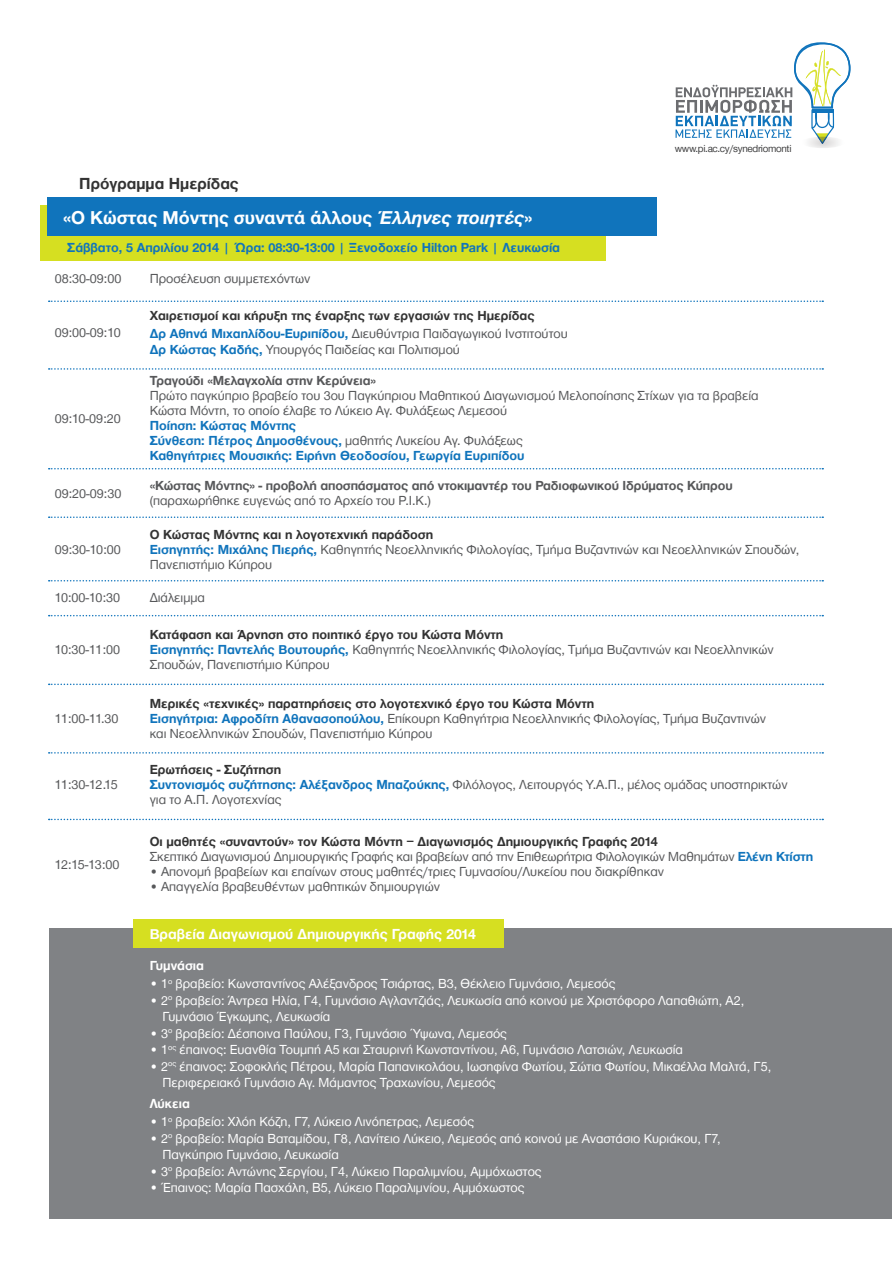
<style>
.page{position:relative;width:893px;height:1263px;background:#fff}
.page>*{position:absolute;margin:0;border:0;box-sizing:border-box;transform-origin:0 0}
.t1{font:700 18px "Helvetica Neue LTW1 G";color:#fff}
.t2{font:700 16.5px "Helvetica Neue Greek";color:#333}
.t3{font:700 15px "Helvetica Neue Greek";color:#fff}
.t4{font:13.5px/15px "Helvetica Neue Greek";color:#57585a}
.t5{font:13.5px/16.5px "Helvetica Neue Greek";color:#fff}
.t6{font:700 13.5px "Helvetica Neue Greek";color:#333}
.t7{font:700 13.5px "Helvetica Neue Greek";color:#1074bc}
.t8{font:700 13.5px "Helvetica Neue Greek";letter-spacing:-.01em;color:#57585a}
.t9{font:700 13.5px "Helvetica Neue Greek";color:#fff}
.t10{font:10.5px "Helvetica Neue Greek";letter-spacing:-.03em;color:#3e3e3f}
.s1{font-style:italic}
.s2{font-weight:700;color:#1074bc}
.s3{font-weight:400;color:#57585a}
</style>
<div class="page">
<div style="left:49px;top:928px;width:843px;height:290px;background:#808285"></div>
<svg style="left:809px;top:144px;width:29px;height:4px"></svg>
<svg style="left:675px;top:42px;width:175px;height:102px"></svg>
<svg style="left:49px;top:300px;width:774px;height:2px"></svg>
<svg style="left:49px;top:368px;width:774px;height:2px"></svg>
<svg style="left:49px;top:468px;width:774px;height:1px"></svg>
<svg style="left:49px;top:516px;width:774px;height:2px"></svg>
<svg style="left:49px;top:580px;width:774px;height:1px"></svg>
<svg style="left:49px;top:615px;width:774px;height:1px"></svg>
<svg style="left:49px;top:684px;width:774px;height:1px"></svg>
<svg style="left:49px;top:752px;width:774px;height:2px"></svg>
<svg style="left:49px;top:819px;width:774px;height:1px"></svg>
<div style="left:41px;top:205px;width:565px;height:55px;background:#d6df21"></div>
<div style="left:47px;top:198px;width:609px;height:38px;background:#1074bc"></div>
<div style="left:133px;top:919px;width:370px;height:29px;background:#d6df21"></div>
<p class="t2" style="left:79px;top:175px;width:161px">Πρόγραμμα Ημερίδας</p>
<p class="t1" style="left:63px;top:206px;width:471px">«Ο Κώστας Μόντης συναντά άλλους <span class="s1">Έλληνες ποιητές</span>»</p>
<p class="t7" style="left:67px;top:240px;width:494px">Σάββατο, 5 Απριλίου 2014 | Ώρα: 08:30-13:00 | Ξενοδοχείο Hilton Park | Λευκωσία</p>
<p class="t4" style="left:55px;top:271px;width:68px">08:30-09:00</p>
<p class="t4" style="left:150px;top:271px;width:162px">Προσέλευση συμμετεχόντων</p>
<p class="t4" style="left:55px;top:325px;width:68px">09:00-09:10</p>
<p class="t6" style="left:150px;top:309px;width:386px">Χαιρετισμοί και κήρυξη της έναρξης των εργασιών της Ημερίδας</p>
<p class="t4" style="left:150px;top:326px;width:419px"><span class="s2">Δρ Αθηνά Μιχαηλίδου-Ευριπίδου,</span> Διευθύντρια Παιδαγωγικού Ινστιτούτου</p>
<p class="t4" style="left:150px;top:341px;width:312px"><span class="s2">Δρ Κώστας Καδής,</span> Υπουργός Παιδείας και Πολιτισμού</p>
<p class="t10" style="left:675px;top:142px;width:118px">www.pi.ac.cy/synedriomonti</p>
<p class="t4" style="left:55px;top:411px;width:68px">09:10-09:20</p>
<p class="t4" style="left:55px;top:486px;width:68px">09:20-09:30</p>
<p class="t4" style="left:55px;top:542px;width:68px">09:30-10:00</p>
<p class="t8" style="left:150px;top:373px;width:228px">Τραγούδι «Μελαγχολία στην Κερύνεια»</p>
<p class="t4" style="left:150px;top:388px;width:610px">Πρώτο παγκύπριο βραβείο του 3ου Παγκύπριου Μαθητικού Διαγωνισμού Μελοποίησης Στίχων για τα βραβεία</p>
<p class="t4" style="left:150px;top:403px;width:359px">Κώστα Μόντη, το οποίο έλαβε το Λύκειο Αγ. Φυλάξεως Λεμεσού</p>
<p class="t7" style="left:150px;top:418px;width:148px">Ποίηση: Κώστας Μόντης</p>
<p class="t7" style="left:150px;top:433px;width:374px">Σύνθεση: Πέτρος Δημοσθένους, <span class="s3">μαθητής Λυκείου Αγ. Φυλάξεως</span></p>
<p class="t7" style="left:150px;top:448px;width:376px">Καθηγήτριες Μουσικής: Ειρήνη Θεοδοσίου, Γεωργία Ευριπίδου</p>
<p class="t8" style="left:150px;top:479px;width:585px">«Κώστας Μόντης» - προβολή αποσπάσματος από ντοκιμαντέρ του Ραδιοφωνικού Ιδρύματος Κύπρου</p>
<p class="t4" style="left:150px;top:493px;width:283px">(παραχωρήθηκε ευγενώς από το Αρχείο του Ρ.Ι.Κ.)</p>
<p class="t6" style="left:150px;top:528px;width:285px">Ο Κώστας Μόντης και η λογοτεχνική παράδοση</p>
<p class="t4" style="left:150px;top:542px;width:651px"><span class="s2">Εισηγητής: Μιχάλης Πιερής,</span> Καθηγητής Νεοελληνικής Φιλολογίας, Τμήμα Βυζαντινών και Νεοελληνικών Σπουδών,<br>Πανεπιστήμιο Κύπρου</p>
<p class="t4" style="left:55px;top:590px;width:67px">10:00-10:30</p>
<p class="t4" style="left:150px;top:590px;width:57px">Διάλειμμα</p>
<p class="t4" style="left:55px;top:642px;width:67px">10:30-11:00</p>
<p class="t4" style="left:55px;top:711px;width:65px">11:00-11.30</p>
<p class="t4" style="left:55px;top:777px;width:65px">11:30-12.15</p>
<p class="t4" style="left:55px;top:856px;width:66px">12:15-13:00</p>
<p class="t6" style="left:150px;top:627px;width:355px">Κατάφαση και Άρνηση στο ποιητικό έργο του Κώστα Μόντη</p>
<p class="t4" style="left:150px;top:642px;width:626px"><span class="s2">Εισηγητής: Παντελής Βουτουρής,</span> Καθηγητής Νεοελληνικής Φιλολογίας, Τμήμα Βυζαντινών και Νεοελληνικών<br>Σπουδών, Πανεπιστήμιο Κύπρου</p>
<p class="t6" style="left:150px;top:696px;width:446px">Μερικές «τεχνικές» παρατηρήσεις στο λογοτεχνικό έργο του Κώστα Μόντη</p>
<p class="t4" style="left:150px;top:711px;width:618px"><span class="s2">Εισηγήτρια: Αφροδίτη Αθανασοπούλου,</span> Επίκουρη Καθηγήτρια Νεοελληνικής Φιλολογίας, Τμήμα Βυζαντινών</p>
<p class="t4" style="left:150px;top:726px;width:284px">και Νεοελληνικών Σπουδών, Πανεπιστήμιο Κύπρου</p>
<p class="t6" style="left:150px;top:763px;width:133px">Ερωτήσεις - Συζήτηση</p>
<p class="t4" style="left:150px;top:777px;width:639px"><span class="s2">Συντονισμός συζήτησης: Αλέξανδρος Μπαζούκης,</span> Φιλόλογος, Λειτουργός Υ.Α.Π., μέλος ομάδας υποστηρικτών</p>
<p class="t4" style="left:150px;top:792px;width:133px">για το Α.Π. Λογοτεχνίας</p>
<p class="t6" style="left:150px;top:834px;width:509px">Οι μαθητές «συναντούν» τον Κώστα Μόντη – Διαγωνισμός Δημιουργικής Γραφής 2014</p>
<p class="t4" style="left:150px;top:849px;width:665px">Σκεπτικό Διαγωνισμού Δημιουργικής Γραφής και βραβείων από την Επιθεωρήτρια Φιλολογικών Μαθημάτων <span class="s2">Ελένη Κτίστη</span></p>
<p class="t4" style="left:150px;top:864px;width:516px">• Απονομή βραβείων και επαίνων στους μαθητές/τριες Γυμνασίου/Λυκείου που διακρίθηκαν</p>
<p class="t4" style="left:150px;top:879px;width:292px">• Απαγγελία βραβευθέντων μαθητικών δημιουργιών</p>
<p class="t3" style="left:150px;top:926px;width:328px">Βραβεία Διαγωνισμού Δημιουργικής Γραφής 2014</p>
<p class="t9" style="left:150px;top:959px;width:56px">Γυμνάσια</p>
<p class="t5" style="left:150px;top:976px;width:467px">• 1<sup>ο</sup> βραβείο: Κωνσταντίνος Αλέξανδρος Τσιάρτας, Β3, Θέκλειο Γυμνάσιο, Λεμεσός</p>
<p class="t5" style="left:162px;top:992px;width:583px;text-indent:-13px">• 2<sup>ο</sup> βραβείο: Άντρεα Ηλία, Γ4, Γυμνάσιο Αγλαντζιάς, Λευκωσία από κοινού με Χριστόφορο Λαπαθιώτη, Α2,<br>Γυμνάσιο Έγκωμης, Λευκωσία</p>
<p class="t5" style="left:150px;top:1025px;width:359px">• 3<sup>ο</sup> βραβείο: Δέσποινα Παύλου, Γ3, Γυμνάσιο Ύψωνα, Λεμεσός</p>
<p class="t5" style="left:150px;top:1042px;width:535px">• 1<sup>ος</sup> έπαινος: Ευανθία Τουμπή Α5 και Σταυρινή Κωνσταντίνου, Α6, Γυμνάσιο Λατσιών, Λευκωσία</p>
<p class="t5" style="left:162px;top:1058px;width:610px;text-indent:-13px">• 2<sup>ος</sup> έπαινος: Σοφοκλής Πέτρου, Μαρία Παπανικολάου, Ιωσηφίνα Φωτίου, Σώτια Φωτίου, Μικαέλλα Μαλτά, Γ5,<br>Περιφερειακό Γυμνάσιο Αγ. Μάμαντος Τραχωνίου, Λεμεσός</p>
<p class="t9" style="left:150px;top:1097px;width:42px">Λύκεια</p>
<p class="t5" style="left:150px;top:1114px;width:326px">• 1<sup>ο</sup> βραβείο: Χλόη Κόζη, Γ7, Λύκειο Λινόπετρας, Λεμεσός</p>
<p class="t5" style="left:162px;top:1130px;width:560px;text-indent:-13px">• 2<sup>ο</sup> βραβείο: Μαρία Βαταμίδου, Γ8, Λανίτειο Λύκειο, Λεμεσός από κοινού με Αναστάσιο Κυριάκου, Γ7,<br>Παγκύπριο Γυμνάσιο, Λευκωσία</p>
<p class="t5" style="left:150px;top:1163px;width:393px">• 3<sup>ο</sup> βραβείο: Αντώνης Σεργίου, Γ4, Λύκειο Παραλιμνίου, Αμμόχωστος</p>
<p class="t5" style="left:150px;top:1180px;width:376px">• Έπαινος: Μαρία Πασχάλη, Β5, Λύκειο Παραλιμνίου, Αμμόχωστος</p>
</div>
